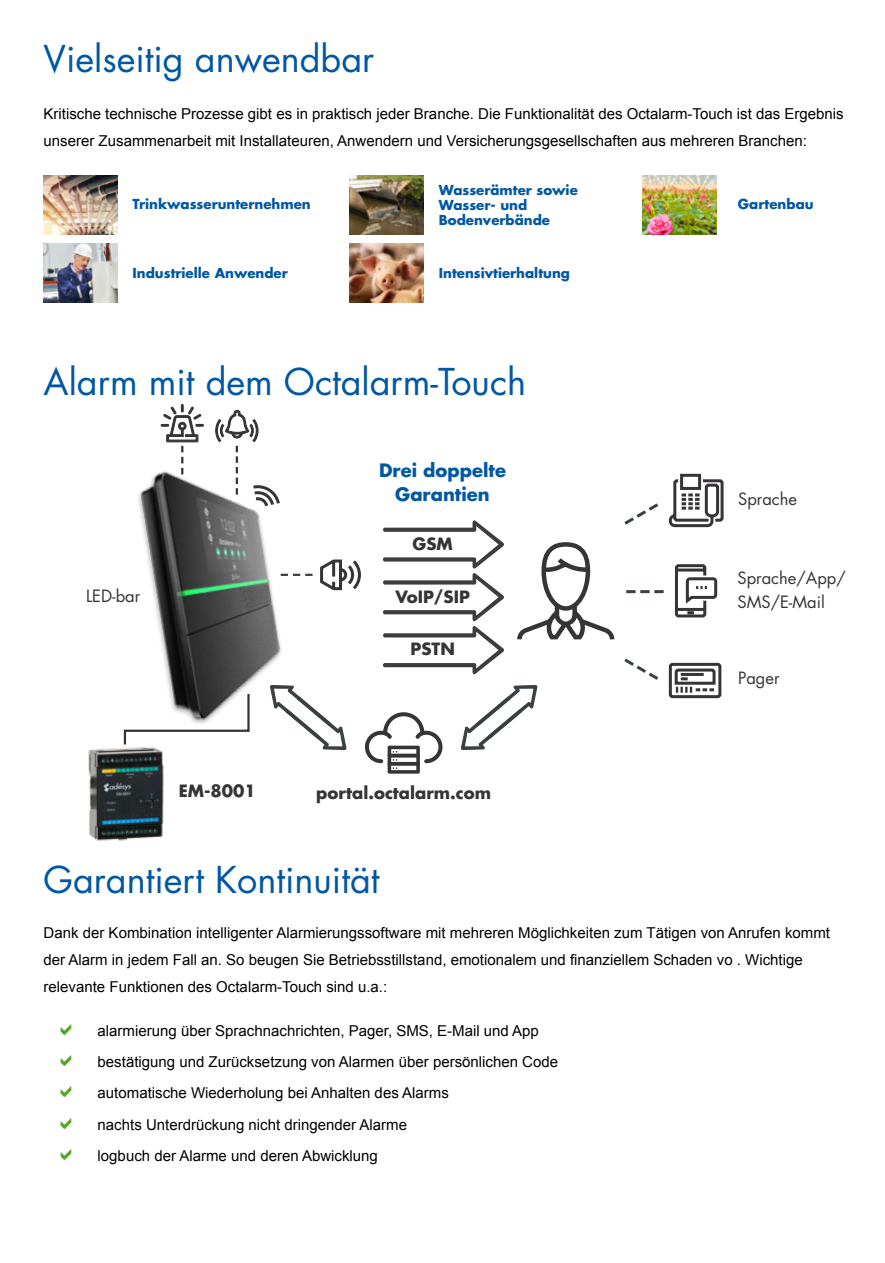
<style>
.page{position:relative;width:885px;height:1263px;background:#fff}
.page>*{position:absolute;margin:0;border:0;box-sizing:border-box;transform-origin:0 0}
.t1{font:36px "Futura Std";color:#0057a3}
.t2{font:700 18px/24px "Futura Std";color:#0057a3;text-align:center}
.t3{font:16.5px/24px "Futura Std";color:#373437}
.t4{font:700 16.5px "Futura Std";color:#373437}
.t5{font:15px/31.2px "Arial";color:#000}
.t6{font:700 13.35px/15px "Futura Std";color:#0057a3}
</style>
<div class="page">
<img style="left:44px;top:175px;width:73px;height:59px">
<img style="left:350px;top:175px;width:73px;height:59px">
<img style="left:44px;top:244px;width:73px;height:59px">
<img style="left:350px;top:244px;width:73px;height:59px">
<img style="left:642px;top:175px;width:74px;height:59px">
<svg style="left:383px;top:528px;width:93px;height:4px"></svg>
<div style="left:383px;top:557px;width:93px;height:5px;background:#3d3d3d;border-radius:2px"></div>
<svg style="left:383px;top:580px;width:93px;height:4px"></svg>
<svg style="left:383px;top:610px;width:93px;height:4px"></svg>
<svg style="left:472px;top:520px;width:32px;height:154px"></svg>
<svg style="left:383px;top:633px;width:93px;height:4px"></svg>
<hr style="left:383px;top:663px;width:93px;height:4px;background:#3d3d3d;border-radius:2px">
<svg style="left:461px;top:685px;width:76px;height:65px"></svg>
<svg style="left:304px;top:700px;width:42px;height:50px"></svg>
<svg style="left:517px;top:542px;width:98px;height:98px"></svg>
<svg style="left:668px;top:473px;width:56px;height:55px"></svg>
<svg style="left:675px;top:564px;width:43px;height:54px"></svg>
<div style="left:668px;top:663px;width:53px;height:35px;border:3px solid #373437;border-radius:2px"></div>
<svg style="left:674px;top:668px;width:42px;height:25px"></svg>
<svg style="left:624px;top:503px;width:35px;height:22px"></svg>
<svg style="left:624px;top:658px;width:35px;height:22px"></svg>
<svg style="left:626px;top:590px;width:37px;height:3px"></svg>
<svg style="left:365px;top:712px;width:77px;height:62px"></svg>
<img style="left:138px;top:472px;width:166px;height:256px">
<svg style="left:320px;top:559px;width:41px;height:32px"></svg>
<svg style="left:214px;top:409px;width:68px;height:100px"></svg>
<svg style="left:281px;top:574px;width:31px;height:2px"></svg>
<svg style="left:123px;top:692px;width:128px;height:48px"></svg>
<svg style="left:161px;top:404px;width:43px;height:70px"></svg>
<img style="left:88px;top:740px;width:76px;height:101px">
<h1 class="t1" style="left:44px;top:36px;width:332px">Vielseitig anwendbar</h1>
<p class="t5" style="left:44px;top:100px;width:801px;line-height:27px">Kritische technische Prozesse gibt es in praktisch jeder Branche. Die Funktionalität des Octalarm-Touch ist das Ergebnis unserer Zusammenarbeit mit Installateuren, Anwendern und Versicherungsgesellschaften aus mehreren Branchen:</p>
<p class="t6" style="left:133px;top:196px;width:179px">Trinkwasserunternehmen</p>
<p class="t6" style="left:439px;top:182px;width:140px">Wasserämter sowie<br>Wasser- und<br>Bodenverbände</p>
<p class="t6" style="left:133px;top:265px;width:157px">Industrielle Anwender</p>
<p class="t6" style="left:439px;top:265px;width:133px">Intensivtierhaltung</p>
<h1 class="t1" style="left:44px;top:358px;width:484px">Alarm mit dem Octalarm-Touch</h1>
<p class="t2" style="left:379px;top:458px;width:128px">Drei doppelte<br>Garantien</p>
<p class="t3" style="left:86px;top:584px;width:56px">LED-bar</p>
<p class="t4" style="left:179px;top:780px;width:79px">EM-8001</p>
<p class="t4" style="left:412px;top:533px;width:42px">GSM</p>
<p class="t4" style="left:395px;top:586px;width:76px">VoIP/SIP</p>
<p class="t4" style="left:410px;top:638px;width:46px">PSTN</p>
<p class="t4" style="left:316px;top:782px;width:176px">portal.octalarm.com</p>
<h1 class="t1" style="left:44px;top:856px;width:337px">Garantiert Kontinuität</h1>
<p class="t6" style="left:737px;top:196px;width:77px">Gartenbau</p>
<p class="t3" style="left:738px;top:487px;width:60px">Sprache</p>
<p class="t3" style="left:737px;top:566px;width:110px">Sprache/App/<br>SMS/E-Mail</p>
<p class="t3" style="left:738px;top:666px;width:43px">Pager</p>
<p class="t5" style="left:44px;top:919px;width:787px;line-height:27px">Dank der Kombination intelligenter Alarmierungssoftware mit mehreren Möglichkeiten zum Tätigen von Anrufen kommt der Alarm in jedem Fall an. So beugen Sie Betriebsstillstand, emotionalem und finanziellem Schaden vo . Wichtige relevante Funktionen des Octalarm-Touch sind u.a.:</p>
<p class="t5" style="left:98px;top:1015px;width:462px">alarmierung über Sprachnachrichten, Pager, SMS, E-Mail und App bestätigung und Zurücksetzung von Alarmen über persönlichen Code automatische Wiederholung bei Anhalten des Alarms<br>nachts Unterdrückung nicht dringender Alarme<br>logbuch der Alarme und deren Abwicklung</p>
</div>
